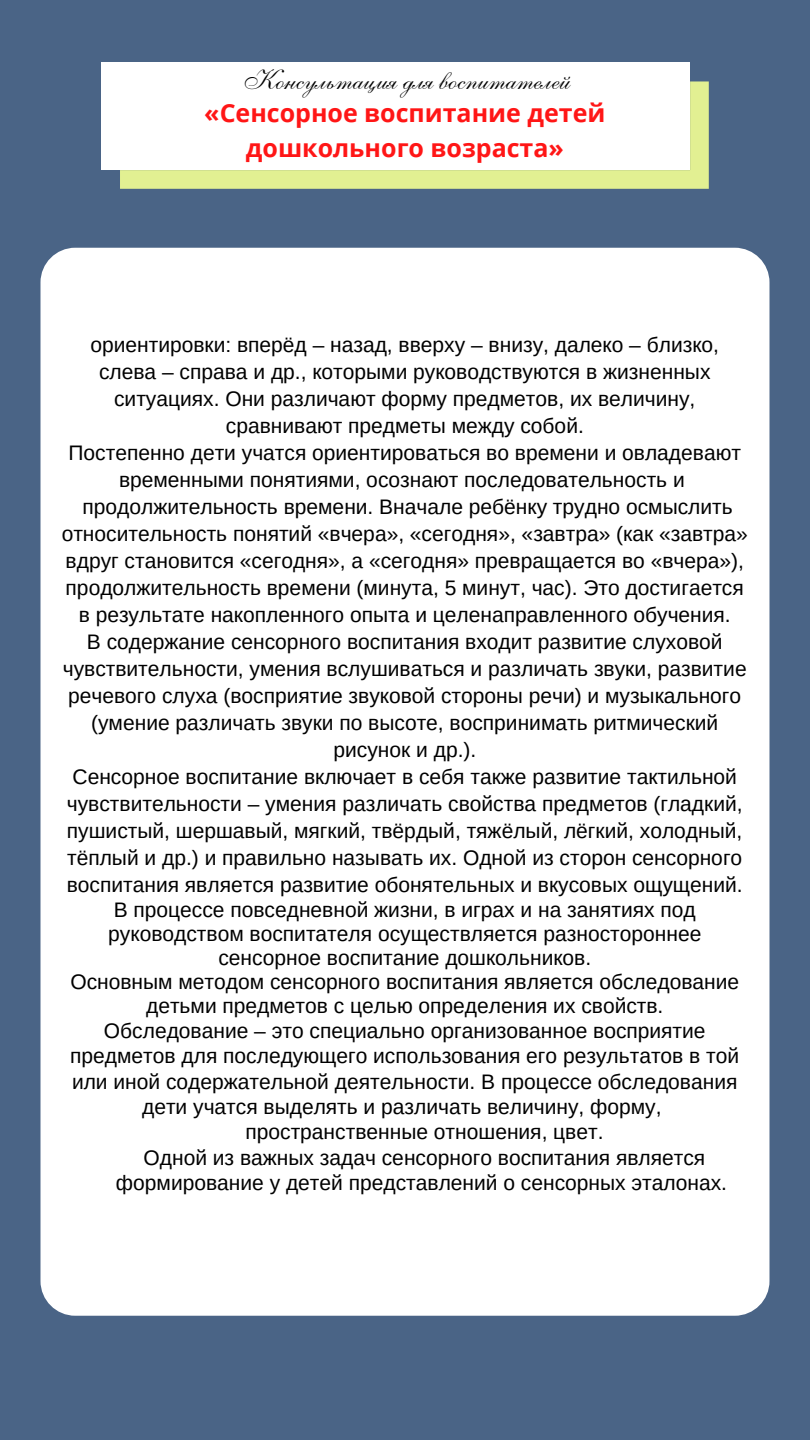
<style>
.page{position:relative;width:810px;height:1440px;background:#4a6486}
.page>*{position:absolute;margin:0;border:0;box-sizing:border-box;transform-origin:0 0}
.t1{font:28px "Anastasia Script";color:#000}
.t2{font:700 25px/35px "Open Sans";color:#ff1616;text-align:center}
.t3{font:21px/27px "Arimo";color:#000;text-align:center}
</style>
<div class="page">
<div style="left:41px;top:248px;width:728px;height:1068px;background:#fff;border-radius:35px"></div>
<svg style="left:120px;top:81px;width:589px;height:108px;background:#dfed91"></svg>
<div style="left:101px;top:63px;width:589px;height:107px;background:#fff"></div>
<h1 class="t1" style="left:240px;top:72px;width:328px">Консультация для воспитателей</h1>
<p class="t2" style="left:204px;top:95px;width:403px">«Сенсорное воспитание детей дошкольного возраста»</p>
<p class="t3" style="left:62px;top:332px;width:688px">ориентировки: вперёд – назад, вверху – внизу, далеко – близко, слева – справа и др., которыми руководствуются в жизненных ситуациях. Они различают форму предметов, их величину, сравнивают предметы между собой.<br>Постепенно дети учатся ориентироваться во времени и овладевают временными понятиями, осознают последовательность и продолжительность времени. Вначале ребёнку трудно осмыслить относительность понятий «вчера», «сегодня», «завтра» (как «завтра» вдруг становится «сегодня», а «сегодня» превращается во «вчера»), продолжительность времени (минута, 5 минут, час). Это достигается в результате накопленного опыта и целенаправленного обучения.<br>В содержание сенсорного воспитания входит развитие слуховой чувствительности, умения вслушиваться и различать звуки, развитие речевого слуха (восприятие звуковой стороны речи) и музыкального (умение различать звуки по высоте, воспринимать ритмический рисунок и др.).<br>Сенсорное воспитание включает в себя также развитие тактильной чувствительности – умения различать свойства предметов (гладкий, пушистый, шершавый, мягкий, твёрдый, тяжёлый, лёгкий, холодный, тёплый и др.) и правильно называть их. Одной из сторон сенсорного воспитания является развитие обонятельных и вкусовых ощущений.</p>
<p class="t3" style="left:114px;top:896px;width:583px">В процессе повседневной жизни, в играх и на занятиях под</p>
<p class="t3" style="left:108px;top:920px;width:595px">руководством воспитателя осуществляется разностороннее</p>
<p class="t3" style="left:218px;top:944px;width:374px">сенсорное воспитание дошкольников.</p>
<p class="t3" style="left:70px;top:968px;width:670px">Основным методом сенсорного воспитания является обследование</p>
<p class="t3" style="left:146px;top:992px;width:519px">детьми предметов с целью определения их свойств.</p>
<p class="t3" style="left:104px;top:1017px;width:603px">Обследование – это специально организованное восприятие</p>
<p class="t3" style="left:70px;top:1042px;width:671px">предметов для последующего использования его результатов в той</p>
<p class="t3" style="left:72px;top:1068px;width:667px">или иной содержательной деятельности. В процессе обследования</p>
<p class="t3" style="left:142px;top:1093px;width:521px">дети учатся выделять и различать величину, форму,</p>
<p class="t3" style="left:245px;top:1118px;width:360px">пространственные отношения, цвет.</p>
<p class="t3" style="left:144px;top:1144px;width:563px">Одной из важных задач сенсорного воспитания является</p>
<p class="t3" style="left:116px;top:1169px;width:613px">формирование у детей представлений о сенсорных эталонах.</p>
</div>
